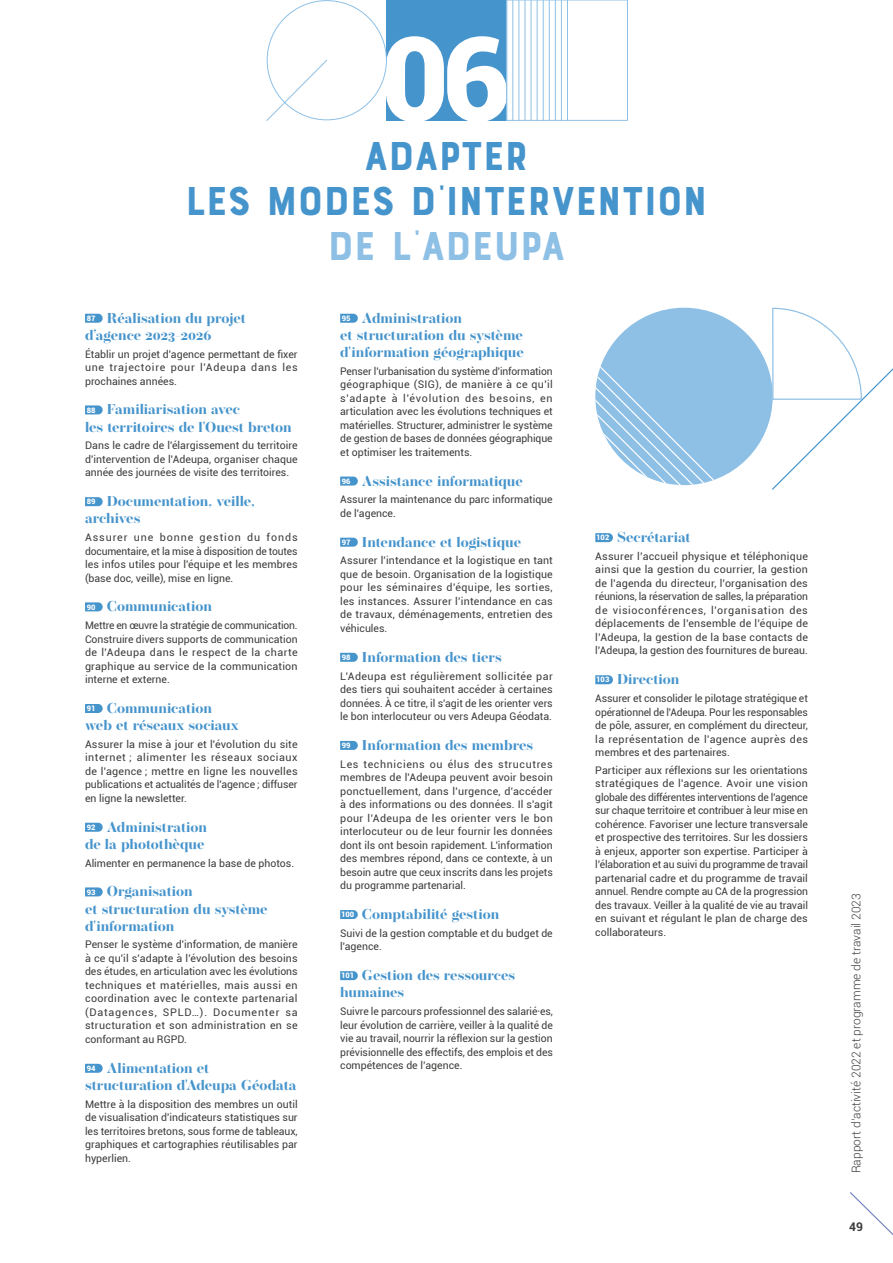
<style>
.page{position:relative;width:893px;height:1263px;background:#fff}
.page>*{position:absolute;margin:0;border:0;box-sizing:border-box;transform-origin:0 0}
.t1{font:900 117.45px "Roboto";color:#fff}
.t2{font:42.45px/45px "Bourton Base";letter-spacing:-.01em;color:#4694cc;text-align:center}
.t3{font:42.45px "Bourton Base";letter-spacing:-.01em;color:#8ec0e6}
.t4{font:700 14.25px/17.1px "Operetta 18";color:#4694cc}
.t5{font:300 12px "Roboto";color:#3c3c3b}
.t6{font:700 12px "Roboto";color:#3c3c3b}
.t7{font:10.5px/13.5px "Roboto";color:#3c3c3b;text-align:justify}
.s1{font-family:"Roboto";font-weight:900;font-size:7.5px;color:#fff}
</style>
<div class="page">
<svg style="left:850px;top:1192px;width:43px;height:44px"></svg>
<svg style="left:85px;top:314px;width:18px;height:9px"></svg>
<svg style="left:85px;top:405px;width:18px;height:9px"></svg>
<svg style="left:85px;top:497px;width:18px;height:9px"></svg>
<svg style="left:85px;top:602px;width:18px;height:9px"></svg>
<svg style="left:85px;top:704px;width:18px;height:9px"></svg>
<svg style="left:85px;top:823px;width:18px;height:9px"></svg>
<svg style="left:85px;top:887px;width:18px;height:9px"></svg>
<svg style="left:85px;top:1064px;width:18px;height:9px"></svg>
<svg style="left:340px;top:314px;width:18px;height:9px"></svg>
<svg style="left:340px;top:476px;width:18px;height:9px"></svg>
<svg style="left:340px;top:538px;width:18px;height:9px"></svg>
<svg style="left:340px;top:653px;width:18px;height:9px"></svg>
<svg style="left:340px;top:741px;width:18px;height:9px"></svg>
<svg style="left:340px;top:910px;width:18px;height:9px"></svg>
<svg style="left:340px;top:971px;width:18px;height:9px"></svg>
<svg style="left:595px;top:533px;width:18px;height:9px"></svg>
<svg style="left:595px;top:675px;width:18px;height:9px"></svg>
<div style="left:386px;top:0;width:121px;height:121px;background:#4694cc"></div>
<hr style="left:531px;top:0;width:1px;height:120px;background:#8ec0e6">
<hr style="left:537px;top:0;width:1px;height:120px;background:#8ec0e6">
<hr style="left:543px;top:0;width:1px;height:120px;background:#8ec0e6">
<hr style="left:512px;top:0;width:1px;height:120px;background:#8ec0e6">
<hr style="left:549px;top:0;width:1px;height:120px;background:#8ec0e6">
<hr style="left:518px;top:0;width:1px;height:120px;background:#8ec0e6">
<hr style="left:555px;top:0;width:1px;height:120px;background:#8ec0e6">
<hr style="left:525px;top:0;width:1px;height:120px;background:#8ec0e6">
<hr style="left:561px;top:0;width:1px;height:120px;background:#8ec0e6">
<hr style="left:567px;top:0;width:1px;height:120px;background:#8ec0e6">
<div style="left:506px;top:0;width:122px;height:121px;border:1px solid #8ec0e6"></div>
<svg style="left:266px;top:59px;width:62px;height:62px"></svg>
<svg style="left:595px;top:307px;width:298px;height:183px"></svg>
<h1 class="t1" style="left:381px;top:-4px;width:132px">06</h1>
<h2 class="t2" style="left:185px;top:135px;width:524px">ADAPTER<br>LES MODES D'INTERVENTION</h2>
<h2 class="t3" style="left:327px;top:220px;width:240px">DE L'ADEUPA</h2>
<h3 class="t4" style="left:85px;top:309px;width:162px"><span class="s1">87</span> Réalisation du projet d’agence 2023-2026</h3>
<p class="t7" style="left:85px;top:347px;width:214px">Établir un projet d'agence permettant de fixer une trajectoire pour l'Adeupa dans les prochaines années.</p>
<h3 class="t4" style="left:85px;top:401px;width:208px"><span class="s1">88</span> Familiarisation avec<br>les territoires de l'Ouest breton</h3>
<p class="t7" style="left:85px;top:438px;width:214px">Dans le cadre de l'élargissement du territoire d'intervention de l'Adeupa, organiser chaque année des journées de visite des territoires.</p>
<h3 class="t4" style="left:85px;top:493px;width:171px"><span class="s1">89</span> Documentation, veille, archives</h3>
<p class="t7" style="left:85px;top:530px;width:214px">Assurer une bonne gestion du fonds documentaire, et la mise à disposition de toutes les infos utiles pour l'équipe et les membres (base doc, veille), mise en ligne.</p>
<h3 class="t4" style="left:87px;top:598px;width:127px"><span class="s1">90</span> Communication</h3>
<p class="t7" style="left:85px;top:618px;width:214px">Mettre en œuvre la stratégie de communication.<br>Construire divers supports de communication de l'Adeupa dans le respect de la charte graphique au service de la communication interne et externe.</p>
<h3 class="t4" style="left:85px;top:699px;width:155px"><span class="s1">91</span> Communication web et réseaux sociaux</h3>
<p class="t7" style="left:85px;top:737px;width:214px">Assurer la mise à jour et l'évolution du site internet ; alimenter les réseaux sociaux de l'agence ; mettre en ligne les nouvelles publications et actualités de l'agence ; diffuser en ligne la newsletter.</p>
<h3 class="t4" style="left:85px;top:818px;width:123px"><span class="s1">92</span> Administration de la photothèque</h3>
<p class="t7" style="left:85px;top:856px;width:211px">Alimenter en permanence la base de photos.</p>
<h3 class="t4" style="left:85px;top:883px;width:184px"><span class="s1">93</span> Organisation<br>et structuration du système d'information</h3>
<p class="t7" style="left:85px;top:937px;width:214px">Penser le système d'information, de manière à ce qu'il s'adapte à l'évolution des besoins des études, en articulation avec les évolutions techniques et matérielles, mais aussi en coordination avec le contexte partenarial (Datagences, SPLD…). Documenter sa structuration et son administration en se conformant au RGPD.</p>
<h3 class="t4" style="left:85px;top:1059px;width:213px"><span class="s1">94</span> Alimentation et structuration d'Adeupa Géodata</h3>
<p class="t7" style="left:85px;top:1097px;width:214px">Mettre à la disposition des membres un outil de visualisation d'indicateurs statistiques sur les territoires bretons, sous forme de tableaux, graphiques et cartographies réutilisables par hyperlien.</p>
<h3 class="t4" style="left:340px;top:309px;width:185px"><span class="s1">95</span> Administration<br>et structuration du système d'information géographique</h3>
<p class="t7" style="left:340px;top:364px;width:214px">Penser l'urbanisation du système d'information géographique (SIG), de manière à ce qu'il s'adapte à l'évolution des besoins, en articulation avec les évolutions techniques et matérielles. Structurer, administrer le système de gestion de bases de données géographique et optimiser les traitements.</p>
<h3 class="t4" style="left:342px;top:472px;width:182px"><span class="s1">96</span> Assistance informatique</h3>
<p class="t7" style="left:340px;top:492px;width:214px">Assurer la maintenance du parc informatique de l'agence.</p>
<h3 class="t4" style="left:342px;top:533px;width:181px"><span class="s1">97</span> Intendance et logistique</h3>
<p class="t7" style="left:340px;top:553px;width:214px">Assurer l'intendance et la logistique en tant que de besoin. Organisation de la logistique pour les séminaires d'équipe, les sorties, les instances. Assurer l'intendance en cas de travaux, déménagements, entretien des véhicules.</p>
<h3 class="t4" style="left:342px;top:648px;width:161px"><span class="s1">98</span> Information des tiers</h3>
<p class="t7" style="left:340px;top:669px;width:214px">L'Adeupa est régulièrement sollicitée par des tiers qui souhaitent accéder à certaines données. À ce titre, il s'agit de les orienter vers le bon interlocuteur ou vers Adeupa Géodata.</p>
<h3 class="t4" style="left:342px;top:736px;width:193px"><span class="s1">99</span> Information des membres</h3>
<p class="t7" style="left:340px;top:757px;width:214px">Les techniciens ou élus des strucutres membres de l'Adeupa peuvent avoir besoin ponctuellement, dans l'urgence, d'accéder à des informations ou des données. Il s'agit pour l'Adeupa de les orienter vers le bon interlocuteur ou de leur fournir les données dont ils ont besoin rapidement. L'information des membres répond, dans ce contexte, à un besoin autre que ceux inscrits dans les projets du programme partenarial.</p>
<h3 class="t4" style="left:341px;top:905px;width:160px"><span class="s1">100</span> Comptabilité gestion</h3>
<p class="t7" style="left:340px;top:926px;width:214px">Suivi de la gestion comptable et du budget de l'agence.</p>
<h3 class="t4" style="left:340px;top:967px;width:176px"><span class="s1">101</span> Gestion des ressources humaines</h3>
<p class="t7" style="left:340px;top:1004px;width:214px">Suivre le parcours professionnel des salarié·es, leur évolution de carrière, veiller à la qualité de vie au travail, nourrir la réflexion sur la gestion prévisionnelle des effectifs, des emplois et des compétences de l’agence.</p>
<h3 class="t4" style="left:596px;top:529px;width:96px"><span class="s1">102</span> Secrétariat</h3>
<p class="t7" style="left:595px;top:549px;width:214px">Assurer l’accueil physique et téléphonique ainsi que la gestion du courrier, la gestion de l’agenda du directeur, l’organisation des réunions, la réservation de salles, la préparation de visioconférences, l'organisation des déplacements de l’ensemble de l’équipe de l’Adeupa, la gestion de la base contacts de l’Adeupa, la gestion des fournitures de bureau.</p>
<h3 class="t4" style="left:596px;top:671px;width:85px"><span class="s1">103</span> Direction</h3>
<p class="t7" style="left:595px;top:691px;width:214px">Assurer et consolider le pilotage stratégique et opérationnel de l'Adeupa. Pour les responsables de pôle, assurer, en complément du directeur, la représentation de l'agence auprès des membres et des partenaires.</p>
<p class="t7" style="left:595px;top:763px;width:214px">Participer aux réflexions sur les orientations stratégiques de l'agence. Avoir une vision globale des différentes interventions de l’agence sur chaque territoire et contribuer à leur mise en cohérence. Favoriser une lecture transversale et prospective des territoires. Sur les dossiers à enjeux, apporter son expertise. Participer à l’élaboration et au suivi du programme de travail partenarial cadre et du programme de travail annuel. Rendre compte au CA de la progression des travaux. Veiller à la qualité de vie au travail en suivant et régulant le plan de charge des collaborateurs.</p>
<p class="t5" style="left:848px;top:1173px;width:281px;rotate:-90deg">Rapport d’activité 2022 et programme de travail 2023</p>
<p class="t6" style="left:849px;top:1219px;width:15px">49</p>
</div>
